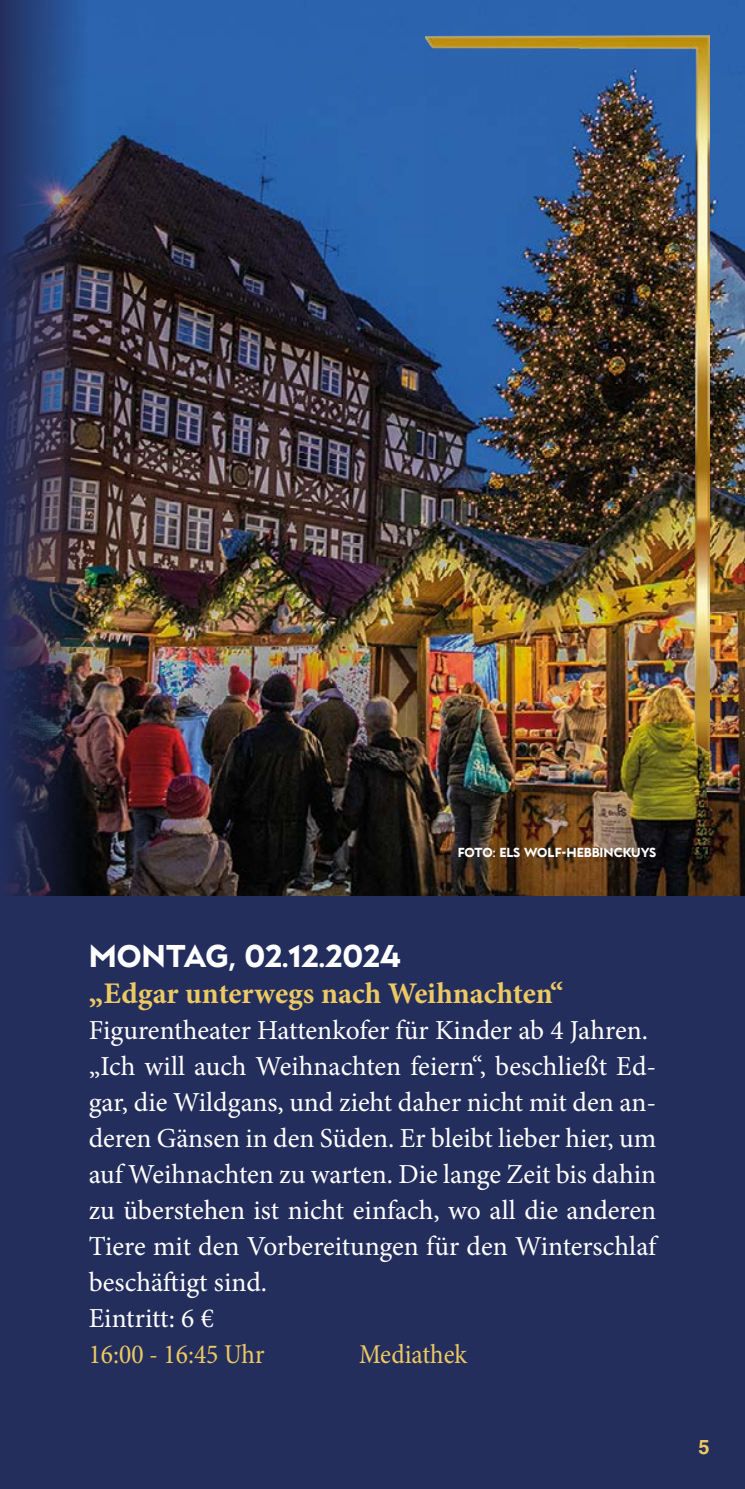
<style>
.page{position:relative;width:745px;height:1489px;background:#fff}
.page>*{position:absolute;margin:0;border:0;box-sizing:border-box;transform-origin:0 0}
.t1{font:700 30px "Minion Pro";color:#ecc962}
.t2{font:700 30px "Garnet Capitals";letter-spacing:-.005em;color:#fff}
.t3{font:27.5px/36px "Minion Pro";color:#fff;text-align:justify}
.t4{font:condensed 27.5px "Minion Pro";color:#ecc962}
.t5{font:700 20px "Helvetica LT Std";color:#ecc962}
.t6{font:700 12.5px "Garnet Capitals";color:#fff}
</style>
<div class="page">
<div style="left:0;top:0;width:744px;height:1488px;background:#242e5d"></div>
<img style="left:5px;top:0;width:739px;height:895px">
<img style="left:425px;top:35px;width:284px;height:719px">
<p class="t6" style="left:457px;top:844px;width:200px">FOTO: ELS WOLF-HEBBINCKUYS</p>
<p class="t2" style="left:89px;top:938px;width:313px">MONTAG, 02.12.2024</p>
<p class="t1" style="left:89px;top:972px;width:476px">„Edgar unterwegs nach Weihnachten“</p>
<p class="t3" style="left:89px;top:1012px;width:560px">Figurentheater Hattenkofer für Kinder ab 4 Jahren.</p>
<p class="t3" style="left:89px;top:1048px;width:568px">„Ich will auch Weihnachten feiern“, beschließt Ed&shy;gar, die Wildgans, und zieht daher nicht mit den an&shy;deren Gänsen in den Süden. Er bleibt lieber hier, um auf Weihnachten zu warten. Die lange Zeit bis dahin zu überstehen ist nicht einfach, wo all die anderen Tiere mit den Vorbereitungen für den Winterschlaf beschäftigt sind.</p>
<p class="t3" style="left:89px;top:1300px;width:127px">Eintritt: 6 €</p>
<p class="t4" style="left:89px;top:1336px;width:177px">16:00 - 16:45 Uhr</p>
<p class="t4" style="left:359px;top:1336px;width:109px">Mediathek</p>
<p class="t5" style="left:698px;top:1434px;width:13px">5</p>
</div>
